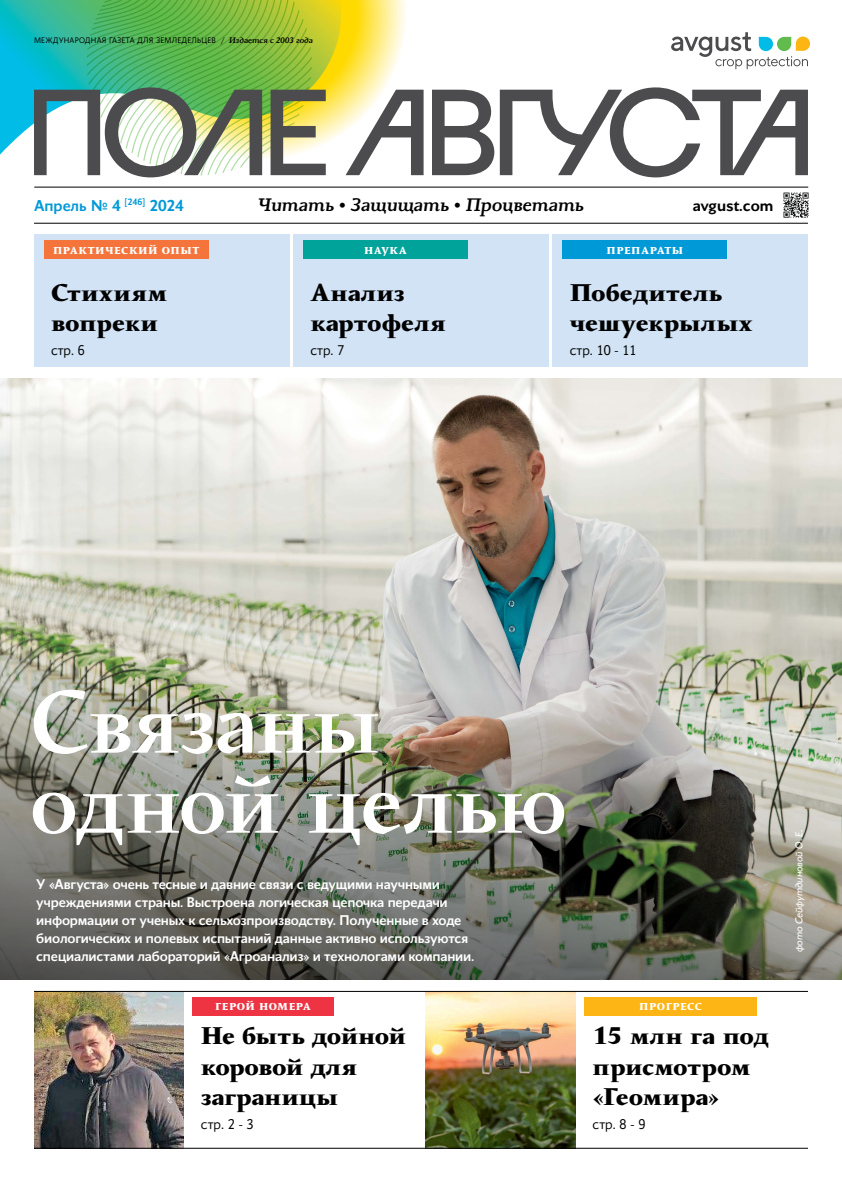
<style>
.page{position:relative;width:842px;height:1191px;background:#fff}
.page>*{position:absolute;margin:0;border:0;box-sizing:border-box;transform-origin:0 0}
.t1{font:500 88px/80px "Conqueror";letter-spacing:-.015em;color:#fff}
.t2{font:800 24px/30.3px "Conqueror";letter-spacing:-.005em;color:#000}
.t3{font:italic 500 18px "Conqueror Slab";color:#000}
.t4{font:500 15.7px "Conqueror Sans";color:#0099d7}
.t5{font:600 15.7px "Conqueror Sans";color:#000}
.t6{font:500 14px/18px "Conqueror Sans";letter-spacing:-.015em;color:#fff}
.t7{font:300 14px "Conqueror Sans";color:#000}
.t8{font:800 10px "Conqueror";letter-spacing:.05em;color:#fff}
.t9{font:italic 10px "Conqueror Sans";letter-spacing:-.015em;color:#fff}
.t10{font:300 8px "Conqueror Sans";letter-spacing:.03em;color:#000}
.s1{font-family:"Conqueror Slab";font-weight:500;font-style:italic}
</style>
<div class="page">
<img style="left:783px;top:192px;width:26px;height:26px">
<div style="left:34px;top:235px;width:255px;height:132px;background:#d1e3f5"></div>
<div style="left:293px;top:235px;width:256px;height:132px;background:#d1e3f5"></div>
<div style="left:553px;top:235px;width:255px;height:132px;background:#d1e3f5"></div>
<svg style="left:350px;top:0;width:55px;height:87px"></svg>
<svg style="left:0;top:0;width:350px;height:187px"></svg>
<svg style="left:87px;top:0;width:225px;height:87px"></svg>
<svg style="left:671px;top:32px;width:139px;height:37px"></svg>
<img style="left:426px;top:992px;width:150px;height:156px">
<img style="left:34px;top:992px;width:150px;height:156px">
<svg style="left:34px;top:87px;width:774px;height:90px"></svg>
<div style="left:563px;top:241px;width:164px;height:18px;background:#0099d7"></div>
<div style="left:584px;top:997px;width:173px;height:18px;background:#fcb515"></div>
<div style="left:192px;top:997px;width:142px;height:18px;background:#ee3443"></div>
<hr style="left:34px;top:991px;width:774px;height:1px;background:#000">
<hr style="left:34px;top:1148px;width:774px;height:1px;background:#000">
<hr style="left:34px;top:187px;width:774px;height:1px;background:#000">
<hr style="left:34px;top:223px;width:774px;height:1px;background:#000">
<div style="left:44px;top:241px;width:164px;height:18px;background:#f4743c"></div>
<div style="left:303px;top:241px;width:165px;height:18px;background:#00a39a"></div>
<img style="left:0;top:379px;width:842px;height:84px">
<img style="left:0;top:463px;width:842px;height:516px">
<p class="t10" style="left:34px;top:35px;width:280px">МЕЖДУНАРОДНАЯ ГАЗЕТА ДЛЯ ЗЕМЛЕДЕЛЬЦЕВ / <span class="s1">Издается с 2003 года</span></p>
<p class="t4" style="left:34px;top:196px;width:151px">Апрель № 4 <sup>[246]</sup> 2024</p>
<p class="t3" style="left:258px;top:194px;width:327px">Читать • Защищать • Процветать</p>
<p class="t5" style="left:693px;top:196px;width:82px">avgust.com</p>
<p class="t8" style="left:53px;top:244px;width:148px">ПРАКТИЧЕСКИЙ ОПЫТ</p>
<p class="t8" style="left:364px;top:244px;width:45px">НАУКА</p>
<p class="t8" style="left:607px;top:244px;width:78px">ПРЕПАРАТЫ</p>
<h2 class="t2" style="left:51px;top:278px;width:118px">Стихиям вопреки</h2>
<h2 class="t2" style="left:310px;top:278px;width:137px">Анализ картофеля</h2>
<h2 class="t2" style="left:570px;top:278px;width:185px">Победитель чешуекрылых</h2>
<p class="t7" style="left:51px;top:342px;width:35px">стр. 6</p>
<p class="t7" style="left:310px;top:342px;width:35px">стр. 7</p>
<p class="t7" style="left:570px;top:342px;width:68px">стр. 10 - 11</p>
<h1 class="t1" style="left:30px;top:683px;width:539px">Связаны одной целью</h1>
<p class="t6" style="left:36px;top:875px;width:439px">У «Августа» очень тесные и давние связи с ведущими научными учреждениями страны. Выстроена логическая цепочка передачи информации от ученых к сельхозпроизводству. Полученные в ходе биологических и полевых испытаний данные активно используются специалистами лабораторий «Агроанализ» и технологами компании.</p>
<p class="t8" style="left:215px;top:999px;width:97px">ГЕРОЙ НОМЕРА</p>
<p class="t8" style="left:639px;top:1000px;width:64px">ПРОГРЕСС</p>
<h2 class="t2" style="left:201px;top:1021px;width:207px">Не быть дойной коровой для заграницы</h2>
<h2 class="t2" style="left:593px;top:1021px;width:178px">15 млн га под присмотром «Геомира»</h2>
<p class="t7" style="left:201px;top:1116px;width:54px">стр. 2 - 3</p>
<p class="t7" style="left:593px;top:1116px;width:54px">стр. 8 - 9</p>
<p class="t9" style="left:793px;top:952px;width:124px;rotate:-90deg">фото Сейфутдиновой О. Е.</p>
</div>
